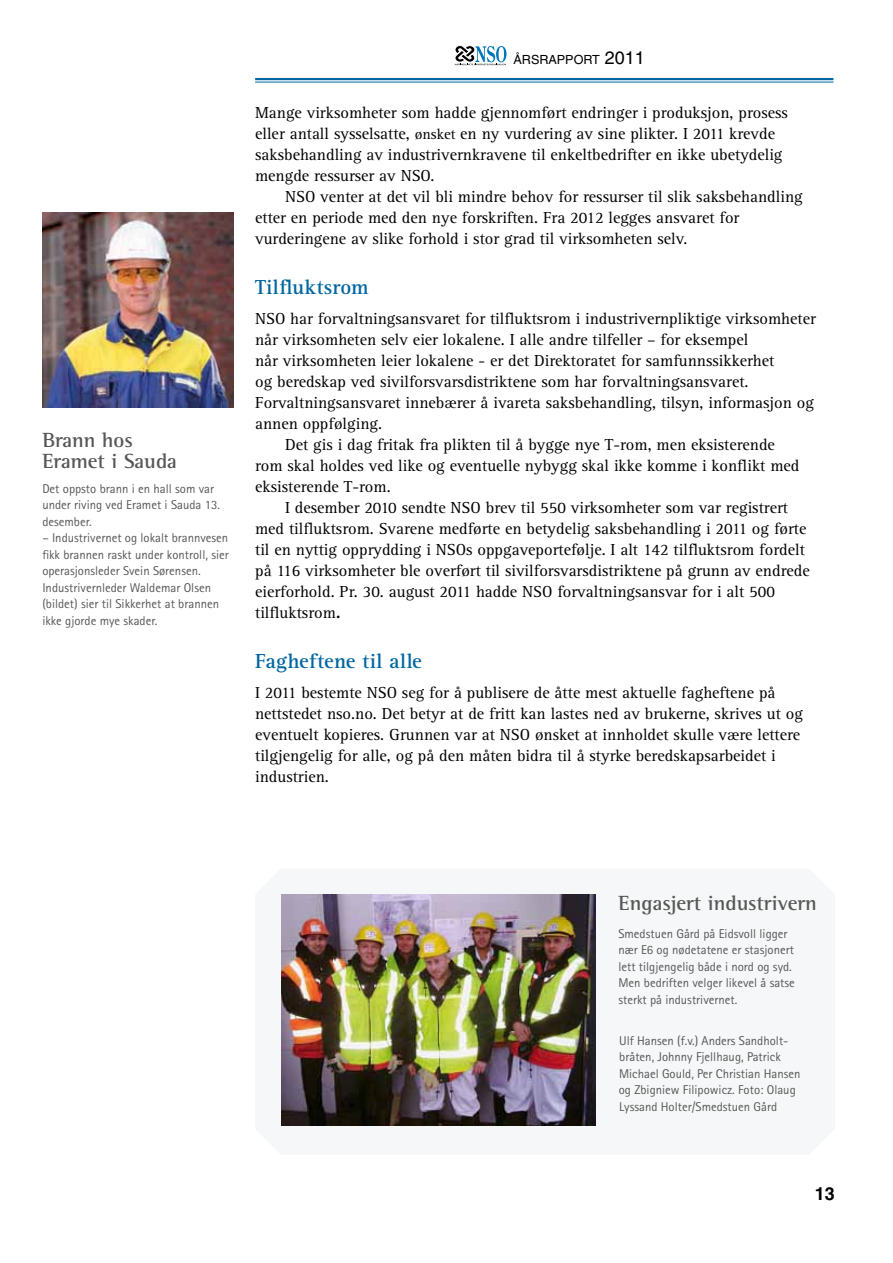
<style>
.page{position:relative;width:893px;height:1263px;background:#fff}
.page>*{position:absolute;margin:0;border:0;box-sizing:border-box;transform-origin:0 0}
.t1{font:700 21px/21px "Rotis Semi Serif";color:#575756}
.t2{font:700 21px "Rotis Serif";letter-spacing:.015em;color:#0067a1}
.t3{font:700 18px "Helvetica";color:#000}
.t4{font:16.5px/21px "Rotis Serif";color:#000}
.t5{font:12.75px/16.5px "Rotis Sans Serif Std";color:#575756}
.t6{font:12.6px "Helvetica";color:#000}
.s1{font-size:18px}
.s2{font-size:15px}
.s3{font-size:21px}
</style>
<div class="page">
<hr style="left:255px;top:78px;width:578px;height:2px;background:#0067a1">
<hr style="left:255px;top:82px;width:578px;height:1px;background:#0067a1">
<svg style="left:454px;top:45px;width:52px;height:20px"></svg>
<img style="left:43px;top:213px;width:191px;height:195px">
<img style="left:282px;top:894px;width:314px;height:232px">
<p class="t1" style="left:42px;top:429px;width:136px">Brann hos<br>Eramet i Sauda</p>
<p class="t5" style="left:42px;top:480px;width:179px">Det oppsto brann i en hall som var under riving ved Eramet i Sauda 13. desember.</p>
<p class="t5" style="left:42px;top:530px;width:188px">– Industrivernet og lokalt brannvesen fikk brannen raskt under kontroll, sier operasjonsleder Svein Sørensen.<br>Industrivernleder Waldemar Olsen (bildet) sier til Sikkerhet at brannen ikke gjorde mye skader.</p>
<p class="t6" style="left:513px;top:52px;width:133px">ÅRSRAPPORT <span class="s1">2011</span></p>
<p class="t4" style="left:255px;top:102px;width:534px">Mange virksomheter som hadde gjennomført endringer i produksjon, prosess eller antall sysselsatte, <span class="s2">ønsket</span> en ny vurdering av sine plikter. I 2011 krevde saksbehandling av industrivernkravene til enkeltbedrifter en ikke ubetydelig mengde ressurser av NSO.</p>
<p class="t4" style="left:255px;top:186px;width:549px;text-indent:30px">NSO venter at det vil bli mindre behov for ressurser til slik saksbehandling etter en periode med den nye forskriften. Fra 2012 legges ansvaret for vurderingene av slike forhold i stor grad til virksomheten selv.</p>
<p class="t2" style="left:255px;top:275px;width:115px">Tilfluktsrom</p>
<p class="t4" style="left:255px;top:308px;width:562px">NSO har forvaltningsansvaret for tilfluktsrom i industrivernpliktige virksomheter</p>
<p class="t4" style="left:255px;top:329px;width:495px">når virksomheten selv eier lokalene. I alle andre tilfeller – for eksempel</p>
<p class="t4" style="left:255px;top:350px;width:521px">når virksomheten leier lokalene - er det Direktoratet for samfunnssikkerhet</p>
<p class="t4" style="left:255px;top:371px;width:495px">og beredskap ved sivilforsvarsdistriktene som har forvaltningsansvaret.</p>
<p class="t4" style="left:255px;top:392px;width:560px">Forvaltningsansvaret innebærer å ivareta saksbehandling, tilsyn, informasjon og</p>
<p class="t4" style="left:255px;top:413px;width:128px">annen oppfølging.</p>
<p class="t4" style="left:285px;top:434px;width:491px">Det gis i dag fritak fra plikten til å bygge nye T-rom, men eksisterende</p>
<p class="t4" style="left:255px;top:455px;width:546px">rom skal holdes ved like og eventuelle nybygg skal ikke komme i konflikt med</p>
<p class="t4" style="left:255px;top:476px;width:137px">eksisterende T-rom.</p>
<p class="t4" style="left:285px;top:497px;width:504px">I desember 2010 sendte NSO brev til 550 virksomheter som var registrert</p>
<p class="t4" style="left:255px;top:518px;width:553px">med tilfluktsrom. Svarene medførte en betydelig saksbehandling i 2011 og førte</p>
<p class="t4" style="left:255px;top:539px;width:551px">til en nyttig opprydding i NSOs oppgaveportefølje. I alt 142 tilfluktsrom fordelt</p>
<p class="t4" style="left:255px;top:560px;width:556px">på 116 virksomheter ble overført til sivilforsvarsdistriktene på grunn av endrede</p>
<p class="t4" style="left:255px;top:581px;width:521px">eierforhold. Pr. 30. august 2011 hadde NSO forvaltningsansvar for i alt 500</p>
<p class="t4" style="left:255px;top:602px;width:87px">tilfluktsrom<span class="s3">.</span></p>
<p class="t2" style="left:255px;top:649px;width:168px">Fagheftene til alle</p>
<p class="t4" style="left:255px;top:682px;width:549px">I 2011 bestemte NSO seg for å publisere de åtte mest aktuelle fagheftene på nettstedet nso.no. Det betyr at de fritt kan lastes ned av brukerne, skrives ut og eventuelt kopieres. Grunnen var at NSO ønsket at innholdet skulle være lettere tilgjengelig for alle, og på den måten bidra til å styrke beredskapsarbeidet i industrien.</p>
<p class="t1" style="left:618px;top:892px;width:200px">Engasjert industrivern</p>
<p class="t5" style="left:618px;top:925px;width:178px">Smedstuen Gård på Eidsvoll ligger nær E6 og nødetatene er stasjonert lett tilgjengelig både i nord og syd.<br>Men bedriften velger likevel å satse sterkt på industrivernet.</p>
<p class="t5" style="left:619px;top:1032px;width:183px">Ulf Hansen (f.v.) Anders Sandholt&shy;bråten, Johnny Fjellhaug, Patrick Michael Gould, Per Christian Hansen og Zbigniew Filipowicz. Foto: Olaug Lyssand Holter/Smedstuen Gård</p>
<p class="t3" style="left:815px;top:1183px;width:22px">13</p>
</div>
